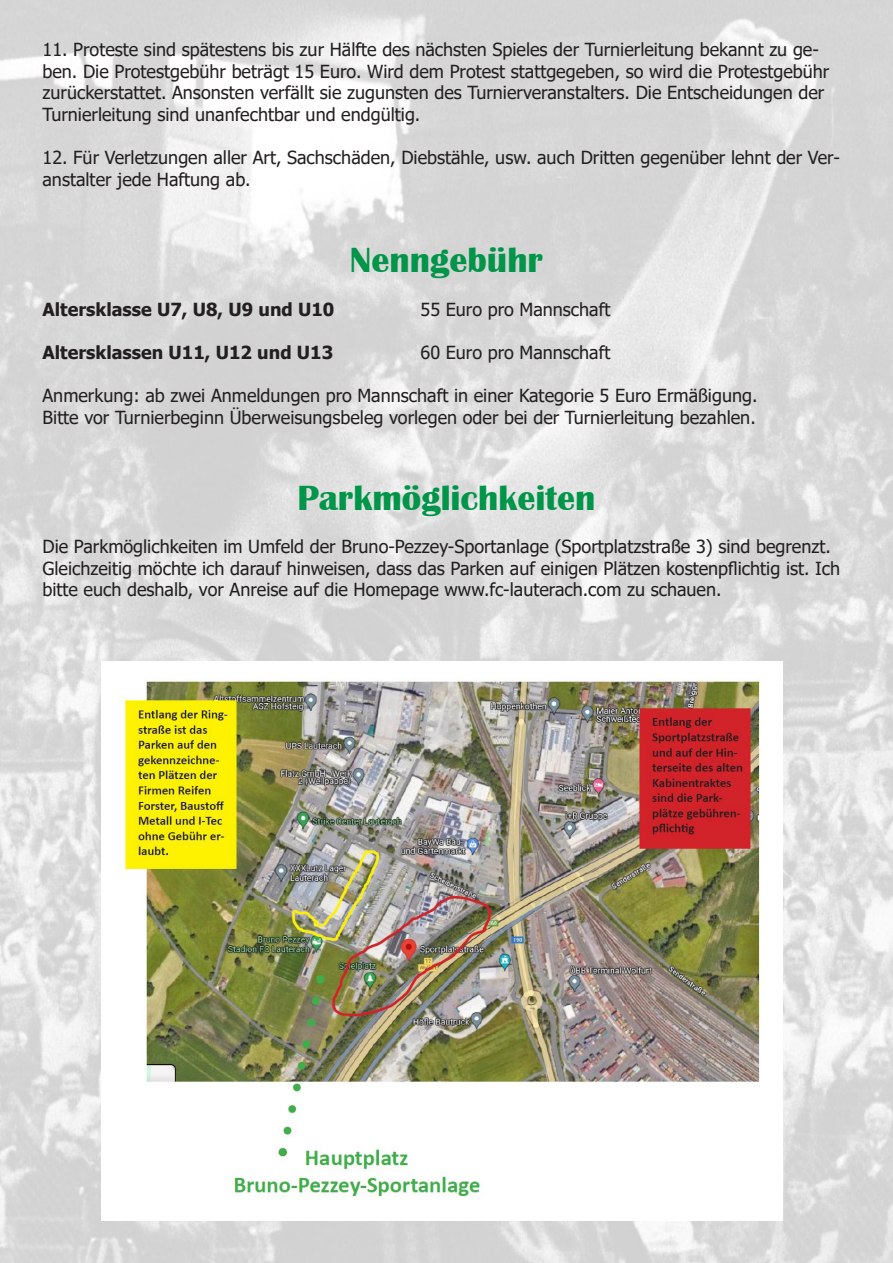
<style>
.page{position:relative;width:893px;height:1263px;background:#fff}
.page>*{position:absolute;margin:0;border:0;box-sizing:border-box;transform-origin:0 0}
.t1{font:700 36px "Britannic";color:#009548}
.t2{font:18px/21.6px "Tahoma";color:#231f20}
.t3{font:700 18px "Tahoma";color:#231f20}
</style>
<div class="page">
<img style="left:0;top:0;width:893px;height:1263px">
<img style="left:102px;top:661px;width:681px;height:559px">
<p class="t2" style="left:43px;top:40px;width:788px">11. Proteste sind spätestens bis zur Hälfte des nächsten Spieles der Turnierleitung bekannt zu ge&shy;ben. Die Protestgebühr beträgt 15 Euro. Wird dem Protest stattgegeben, so wird die Protestgebühr zurückerstattet. Ansonsten verfällt sie zugunsten des Turnierveranstalters. Die Entscheidungen der Turnierleitung sind unanfechtbar und endgültig.</p>
<p class="t2" style="left:43px;top:148px;width:799px">12. Für Verletzungen aller Art, Sachschäden, Diebstähle, usw. auch Dritten gegenüber lehnt der Ver&shy;anstalter jede Haftung ab.</p>
<p class="t1" style="left:350px;top:240px;width:195px">Nenngebühr</p>
<p class="t3" style="left:43px;top:296px;width:293px">Altersklasse U7, U8, U9 und U10</p>
<p class="t2" style="left:421px;top:299px;width:191px">55 Euro pro Mannschaft</p>
<p class="t3" style="left:43px;top:340px;width:292px">Altersklassen U11, U12 und U13</p>
<p class="t2" style="left:421px;top:342px;width:191px">60 Euro pro Mannschaft</p>
<p class="t2" style="left:43px;top:386px;width:716px">Anmerkung: ab zwei Anmeldungen pro Mannschaft in einer Kategorie 5 Euro Ermäßigung.</p>
<p class="t2" style="left:43px;top:407px;width:715px">Bitte vor Turnierbeginn Überweisungsbeleg vorlegen oder bei der Turnierleitung bezahlen.</p>
<p class="t1" style="left:297px;top:478px;width:300px">Parkmöglichkeiten</p>
<p class="t2" style="left:43px;top:537px;width:790px">Die Parkmöglichkeiten im Umfeld der Bruno-Pezzey-Sportanlage (Sportplatzstraße 3) sind begrenzt.</p>
<p class="t2" style="left:43px;top:558px;width:799px">Gleichzeitig möchte ich darauf hinweisen, dass das Parken auf einigen Plätzen kostenpflichtig ist. Ich bitte euch deshalb, vor Anreise auf die Homepage www.fc-lauterach.com zu schauen.</p>
</div>
